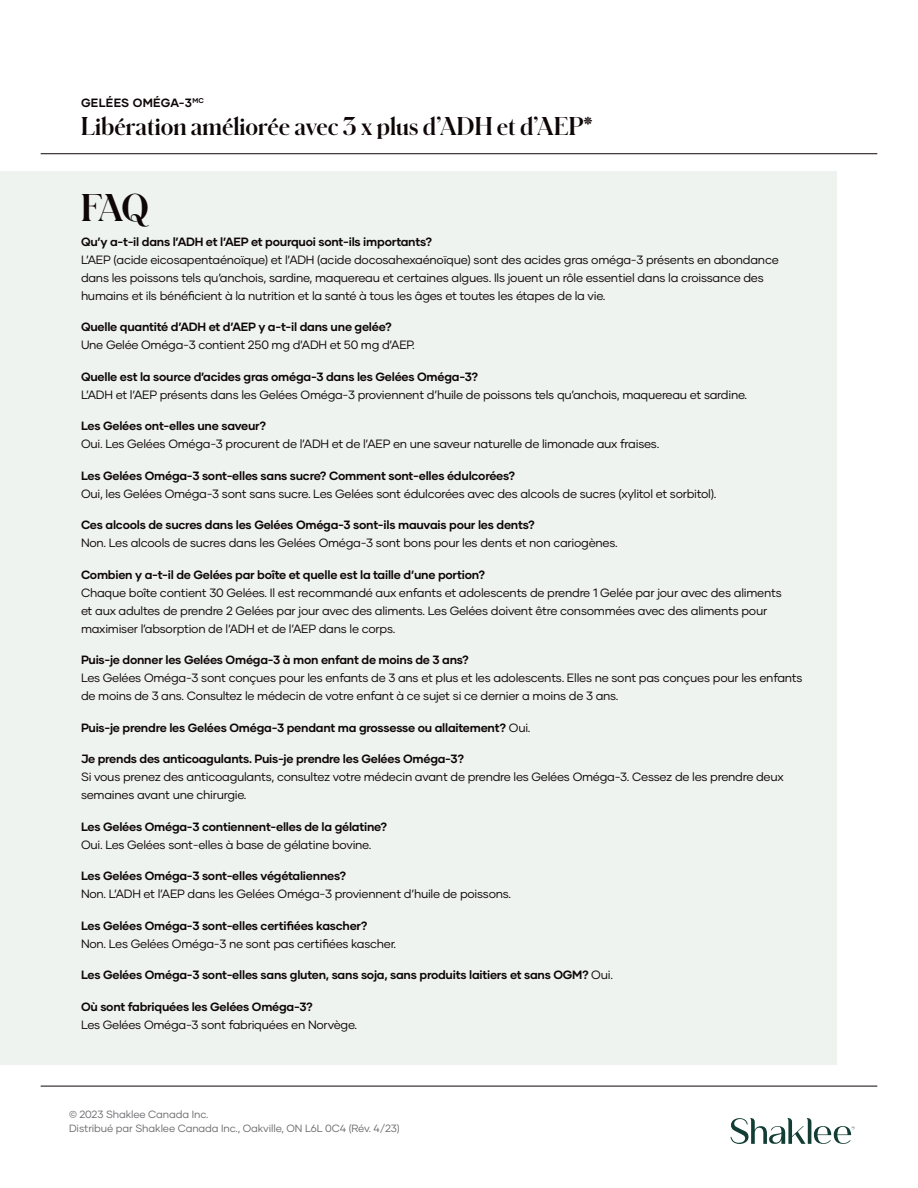
<style>
.page{position:relative;width:918px;height:1188px;background:#fff}
.page>*{position:absolute;margin:0;border:0;box-sizing:border-box;transform-origin:0 0}
.t1{font:700 36px "Schnyder S";color:#0e0607}
.Top_Header_Secondary{font:700 24px "Schnyder S";color:#0e0607}
.Body{font:12px/18px "Gilmer";letter-spacing:-.02em;color:#0e0607}
.Body-2{font:700 12px "Gilmer";letter-spacing:-.02em;color:#0e0607}
.Top_Header_Secondary-2{font:700 12px "Gilmer";letter-spacing:.025em;color:#0e0607}
.t2{font:10.5px "Gilmer";letter-spacing:-.01em;color:#6c6d70}
.s1{font-weight:400}
</style>
<div class="page">
<hr style="left:41px;top:1086px;width:836px;height:1px;background:#0e0607">
<svg style="left:730px;top:1118px;width:125px;height:26px"></svg>
<hr style="left:41px;top:153px;width:836px;height:1px;background:#0e0607">
<div style="left:0;top:171px;width:837px;height:894px;background:#eef3f0"></div>
<p class="Top_Header_Secondary-2" style="left:81px;top:95px;width:124px">GELÉES OMÉGA-3<sup>MC</sup></p>
<p class="Top_Header_Secondary" style="left:81px;top:108px;width:513px">Libération améliorée avec 3 x plus d’ADH et d’AEP*</p>
<h2 class="t1" style="left:81px;top:182px;width:70px">FAQ</h2>
<p class="Body-2" style="left:81px;top:234px;width:353px">Qu’y a-t-il dans l’ADH et l’AEP et pourquoi sont-ils importants?</p>
<p class="Body" style="left:81px;top:251px;width:699px">L’AEP (acide eicosapentaénoïque) et l’ADH (acide docosahexaénoïque) sont des acides gras oméga-3 présents en abondance dans les poissons tels qu’anchois, sardine, maquereau et certaines algues. Ils jouent un rôle essentiel dans la croissance des humains et ils bénéficient à la nutrition et la santé à tous les âges et toutes les étapes de la vie.</p>
<p class="Body-2" style="left:81px;top:320px;width:312px">Quelle quantité d’ADH et d’AEP y a-t-il dans une gelée?</p>
<p class="Body" style="left:81px;top:336px;width:335px">Une Gelée Oméga-3 contient 250 mg d’ADH et 50 mg d’AEP.</p>
<p class="Body-2" style="left:81px;top:369px;width:399px">Quelle est la source d’acides gras oméga-3 dans les Gelées Oméga-3?</p>
<p class="Body" style="left:81px;top:386px;width:668px">L’ADH et l’AEP présents dans les Gelées Oméga-3 proviennent d’huile de poissons tels qu’anchois, maquereau et sardine.</p>
<p class="Body-2" style="left:81px;top:419px;width:187px">Les Gelées ont-elles une saveur?</p>
<p class="Body" style="left:81px;top:435px;width:580px">Oui. Les Gelées Oméga-3 procurent de l’ADH et de l’AEP en une saveur naturelle de limonade aux fraises.</p>
<p class="Body-2" style="left:81px;top:468px;width:436px">Les Gelées Oméga-3 sont-elles sans sucre? Comment sont-elles édulcorées?</p>
<p class="Body" style="left:81px;top:485px;width:637px">Oui, les Gelées Oméga-3 sont sans sucre. Les Gelées sont édulcorées avec des alcools de sucres (xylitol et sorbitol).</p>
<p class="Body-2" style="left:81px;top:518px;width:455px">Ces alcools de sucres dans les Gelées Oméga-3 sont-ils mauvais pour les dents?</p>
<p class="Body" style="left:81px;top:534px;width:538px">Non. Les alcools de sucres dans les Gelées Oméga-3 sont bons pour les dents et non cariogènes.</p>
<p class="Body-2" style="left:81px;top:567px;width:406px">Combien y a-t-il de Gelées par boîte et quelle est la taille d’une portion?</p>
<p class="Body" style="left:81px;top:584px;width:702px">Chaque boîte contient 30 Gelées. Il est recommandé aux enfants et adolescents de prendre 1 Gelée par jour avec des aliments et aux adultes de prendre 2 Gelées par jour avec des aliments. Les Gelées doivent être consommées avec des aliments pour maximiser l’absorption de l’ADH et de l’AEP dans le corps.</p>
<p class="Body-2" style="left:81px;top:653px;width:390px">Puis-je donner les Gelées Oméga-3 à mon enfant de moins de 3 ans?</p>
<p class="Body" style="left:81px;top:669px;width:723px">Les Gelées Oméga-3 sont conçues pour les enfants de 3 ans et plus et les adolescents. Elles ne sont pas conçues pour les enfants de moins de 3 ans. Consultez le médecin de votre enfant à ce sujet si ce dernier a moins de 3 ans.</p>
<p class="Body-2" style="left:81px;top:720px;width:451px">Puis-je prendre les Gelées Oméga-3 pendant ma grossesse ou allaitement? <span class="s1">Oui.</span></p>
<p class="Body-2" style="left:81px;top:752px;width:385px">Je prends des anticoagulants. Puis-je prendre les Gelées Oméga-3?</p>
<p class="Body" style="left:81px;top:768px;width:704px">Si vous prenez des anticoagulants, consultez votre médecin avant de prendre les Gelées Oméga-3. Cessez de les prendre deux semaines avant une chirurgie.</p>
<p class="Body-2" style="left:81px;top:819px;width:308px">Les Gelées Oméga-3 contiennent-elles de la gélatine?</p>
<p class="Body" style="left:81px;top:836px;width:292px">Oui. Les Gelées sont-elles à base de gélatine bovine.</p>
<p class="Body-2" style="left:81px;top:869px;width:267px">Les Gelées Oméga-3 sont-elles végétaliennes?</p>
<p class="Body" style="left:81px;top:885px;width:432px">Non. L’ADH et l’AEP dans les Gelées Oméga-3 proviennent d’huile de poissons.</p>
<p class="Body-2" style="left:81px;top:918px;width:288px">Les Gelées Oméga-3 sont-elles certifiées kascher?</p>
<p class="Body" style="left:81px;top:935px;width:317px">Non. Les Gelées Oméga-3 ne sont pas certifiées kascher.</p>
<p class="Body-2" style="left:81px;top:968px;width:534px">Les Gelées Oméga-3 sont-elles sans gluten, sans soja, sans produits laitiers et sans OGM? <span class="s1">Oui.</span></p>
<p class="Body-2" style="left:81px;top:999px;width:234px">Où sont fabriquées les Gelées Oméga-3?</p>
<p class="Body" style="left:81px;top:1016px;width:278px">Les Gelées Oméga-3 sont fabriquées en Norvège.</p>
<p class="t2" style="left:69px;top:1108px;width:141px">© 2023 Shaklee Canada Inc.</p>
<p class="t2" style="left:69px;top:1122px;width:332px">Distribué par Shaklee Canada Inc., Oakville, ON L6L 0C4 (Rév. 4/23)</p>
</div>
